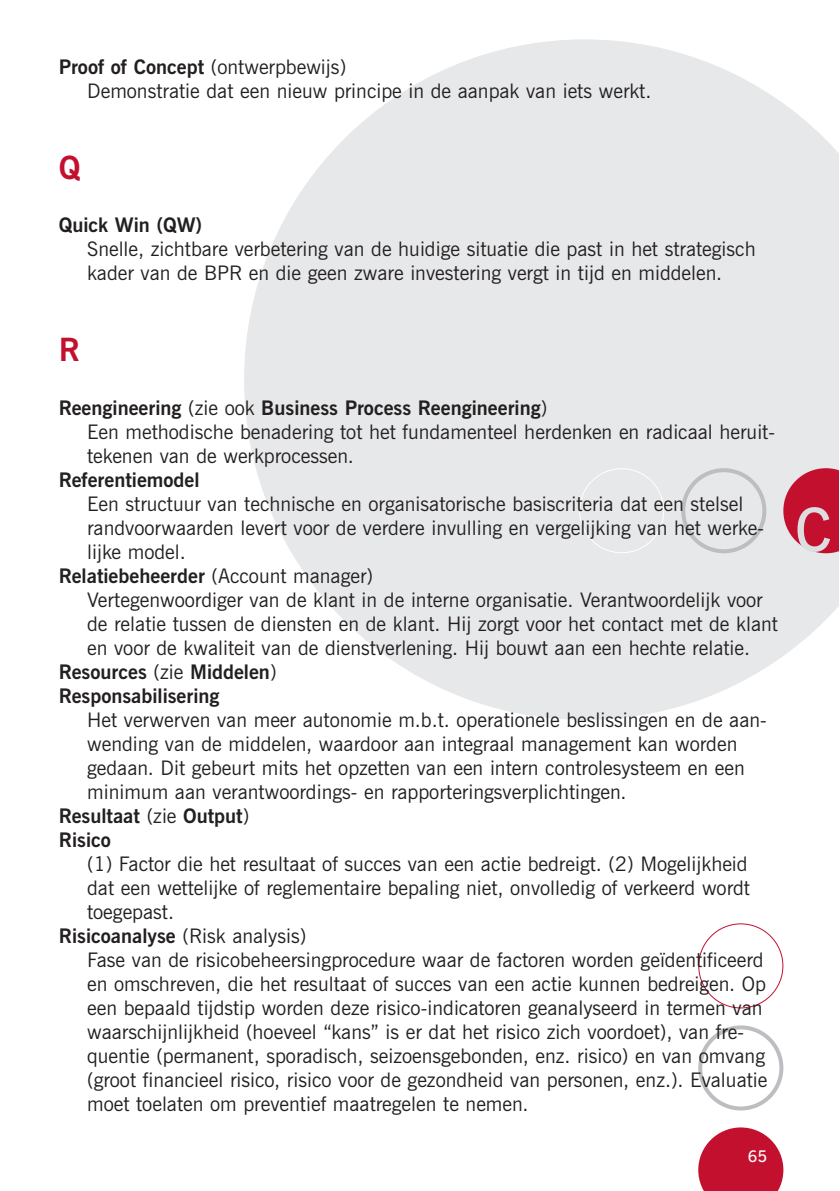
<style>
.page{position:relative;width:840px;height:1191px;background:#fff}
.page>*{position:absolute;margin:0;border:0;box-sizing:border-box;transform-origin:0 0}
.t1{font:600 60px "News Gothic BT";color:#dcdddf}
.t2{font:700 32px "News Gothic BT";color:#c3102f}
.t3{font:20px/24px "News Gothic BT";color:#231f20}
.t4{font:700 20px "News Gothic BT";color:#231f20}
.t5{font:600 16px "News Gothic BT";color:#fff}
.s1{font-weight:700}
.s2{font-weight:400}
</style>
<div class="page">
<svg style="left:244px;top:39px;width:594px;height:681px;fill:#e7e8e9"></svg>
<svg style="left:698px;top:1127px;width:85px;height:64px"></svg>
<svg style="left:698px;top:1025px;width:85px;height:85px"></svg>
<div style="left:697px;top:923px;width:86px;height:85px;border:2px solid #c3102f;border-radius:50%"></div>
<svg style="left:782px;top:468px;width:56px;height:85px;background:#c93952"></svg>
<svg style="left:680px;top:468px;width:86px;height:85px;background:#e1e2e3"></svg>
<div style="left:578px;top:468px;width:86px;height:85px;border:2px solid #fff;border-radius:50%"></div>
<p class="t3" style="left:87px;top:56px;width:565px;text-indent:-28px"><span class="s1">Proof of Concept</span> (ontwerpbewijs)<br>Demonstratie dat een nieuw principe in de aanpak van iets werkt.</p>
<h2 class="t2" style="left:59px;top:155px;width:23px">Q</h2>
<p class="t4" style="left:59px;top:218px;width:145px">Quick Win (QW)</p>
<p class="t3" style="left:87px;top:239px;width:669px">Snelle, zichtbare verbetering van de huidige situatie die past in het strategisch kader van de BPR en die geen zware investering vergt in tijd en middelen.</p>
<h2 class="t2" style="left:59px;top:337px;width:23px">R</h2>
<p class="t3" style="left:87px;top:397px;width:689px;text-indent:-28px"><span class="s1">Reengineering</span> (zie ook <span class="s1">Business Process Reengineering</span>)<br>Een methodische benadering tot het fundamenteel herdenken en radicaal heruit&shy;tekenen van de werkprocessen.</p>
<p class="t4" style="left:59px;top:472px;width:142px">Referentiemodel</p>
<p class="t3" style="left:87px;top:493px;width:657px">Een structuur van technische en organisatorische basiscriteria dat een stelsel</p>
<p class="t3" style="left:87px;top:517px;width:678px">randvoorwaarden levert voor de verdere invulling en vergelijking van het werke-</p>
<p class="t3" style="left:87px;top:541px;width:100px">lijke model.</p>
<p class="t4" style="left:59px;top:568px;width:316px">Relatiebeheerder <span class="s2">(Account manager)</span></p>
<p class="t3" style="left:87px;top:589px;width:676px">Vertegenwoordiger van de klant in de interne organisatie. Verantwoordelijk voor</p>
<p class="t3" style="left:87px;top:613px;width:692px">de relatie tussen de diensten en de klant. Hij zorgt voor het contact met de klant</p>
<p class="t3" style="left:87px;top:637px;width:664px">en voor de kwaliteit van de dienstverlening. Hij bouwt aan een hechte relatie.</p>
<p class="t4" style="left:59px;top:664px;width:219px">Resources <span class="s2">(zie</span> Middelen<span class="s2">)</span></p>
<p class="t4" style="left:59px;top:688px;width:162px">Responsabilisering</p>
<p class="t3" style="left:87px;top:709px;width:680px">Het verwerven van meer autonomie m.b.t. operationele beslissingen en de aan-</p>
<p class="t3" style="left:87px;top:733px;width:651px">wending van de middelen, waardoor aan integraal management kan worden</p>
<p class="t3" style="left:87px;top:757px;width:659px">gedaan. Dit gebeurt mits het opzetten van een intern controlesysteem en een</p>
<p class="t3" style="left:87px;top:781px;width:540px">minimum aan verantwoordings- en rapporteringsverplichtingen.</p>
<p class="t4" style="left:59px;top:808px;width:192px">Resultaat <span class="s2">(zie</span> Output<span class="s2">)</span></p>
<p class="t4" style="left:59px;top:832px;width:54px">Risico</p>
<p class="t3" style="left:87px;top:853px;width:661px">(1) Factor die het resultaat of succes van een actie bedreigt. (2) Mogelijkheid</p>
<p class="t3" style="left:87px;top:877px;width:664px">dat een wettelijke of reglementaire bepaling niet, onvolledig of verkeerd wordt</p>
<p class="t3" style="left:87px;top:901px;width:88px">toegepast.</p>
<p class="t3" style="left:59px;top:925px;width:249px"><span class="s1">Risicoanalyse</span> (Risk analysis)</p>
<p class="t3" style="left:87px;top:949px;width:677px">Fase van de risicobeheersingprocedure waar de factoren worden geïdentificeerd</p>
<p class="t3" style="left:87px;top:973px;width:680px">en omschreven, die het resultaat of succes van een actie kunnen bedreigen. Op</p>
<p class="t3" style="left:87px;top:997px;width:676px">een bepaald tijdstip worden deze risico-indicatoren geanalyseerd in termen van</p>
<p class="t3" style="left:87px;top:1021px;width:658px">waarschijnlijkheid (hoeveel “kans” is er dat het risico zich voordoet), van fre-</p>
<p class="t3" style="left:87px;top:1045px;width:679px">quentie (permanent, sporadisch, seizoensgebonden, enz. risico) en van omvang</p>
<p class="t3" style="left:87px;top:1069px;width:681px">(groot financieel risico, risico voor de gezondheid van personen, enz.). Evaluatie</p>
<p class="t3" style="left:87px;top:1093px;width:442px">moet toelaten om preventief maatregelen te nemen.</p>
<p class="t5" style="left:747px;top:1150px;width:21px">65</p>
<h1 class="t1" style="left:794px;top:507px;width:38px">C</h1>
</div>
